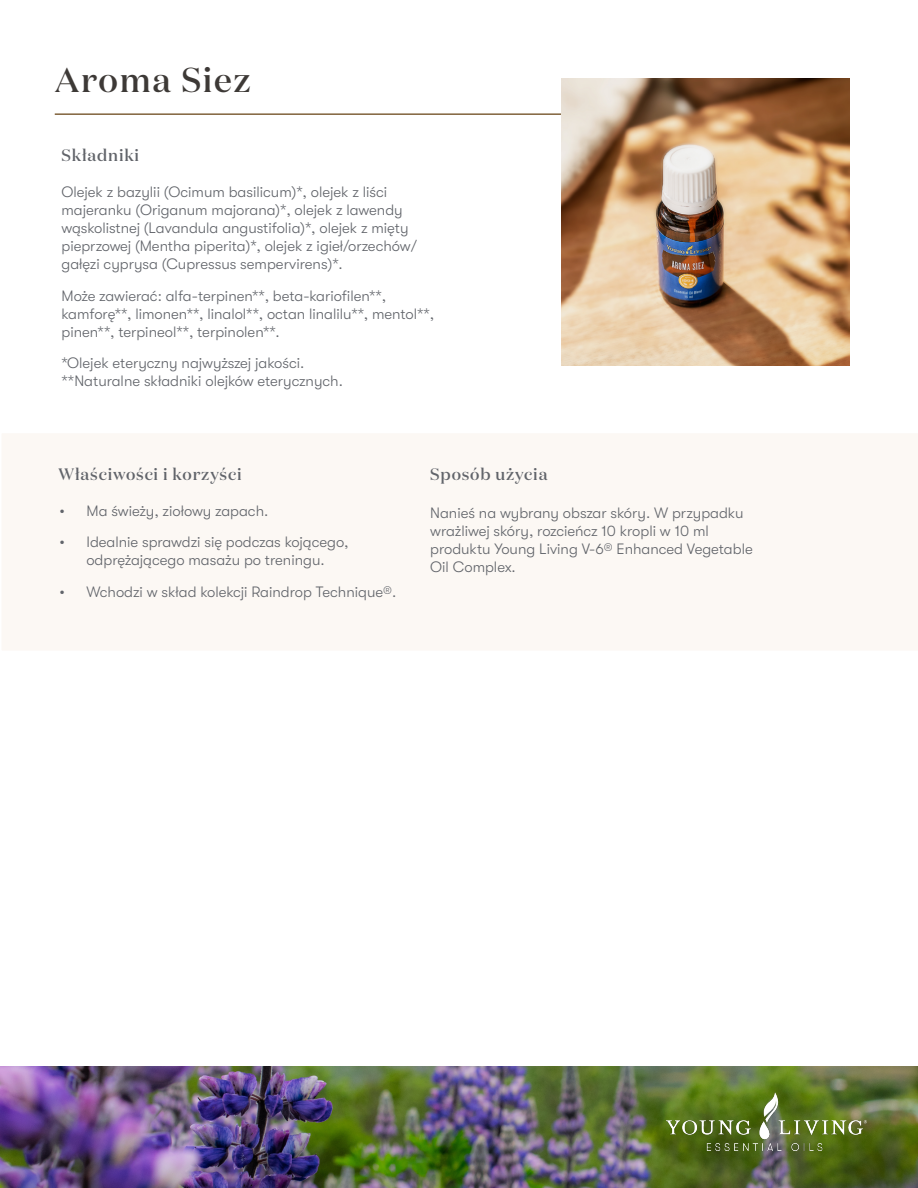
<style>
.page{position:relative;width:918px;height:1188px;background:#fff}
.page>*{position:absolute;margin:0;border:0;box-sizing:border-box;transform-origin:0 0}
.t1{font:500 34.5px "Domaine Display";letter-spacing:.05em;color:#3d3936}
.t2{font:500 16.5px "Domaine Display";letter-spacing:.05em;color:#61646a}
.t3{font:300 15px/18px "GT Walsheim Pro";color:#61646a}
</style>
<div class="page">
<div style="left:2px;top:434px;width:916px;height:216px;background:#fcf8f4"></div>
<hr style="left:55px;top:113px;width:544px;height:2px;background:#80623b">
<img style="left:562px;top:78px;width:287px;height:288px">
<img style="left:0;top:1066px;width:918px;height:122px">
<img style="left:666px;top:1092px;width:201px;height:58px">
<h1 class="t1" style="left:55px;top:58px;width:198px">Aroma Siez</h1>
<p class="t2" style="left:62px;top:145px;width:79px">Składniki</p>
<p class="t3" style="left:62px;top:183px;width:357px">Olejek z bazylii (Ocimum basilicum)*, olejek z liści majeranku (Origanum majorana)*, olejek z lawendy wąskolistnej (Lavandula angustifolia)*, olejek z mięty pieprzowej (Mentha piperita)*, olejek z igieł/orzechów/ gałęzi cyprysa (Cupressus sempervirens)*.</p>
<p class="t3" style="left:62px;top:287px;width:374px">Może zawierać: alfa-terpinen**, beta-kariofilen**, kamforę**, limonen**, linalol**, octan linalilu**, mentol**, pinen**, terpineol**, terpinolen**.</p>
<p class="t3" style="left:62px;top:354px;width:283px">*Olejek eteryczny najwyższej jakości. **Naturalne składniki olejków eterycznych.</p>
<p class="t2" style="left:59px;top:464px;width:185px">Właściwości i korzyści</p>
<p class="t3" style="left:60px;top:502px;width:210px">• Ma świeży, ziołowy zapach.</p>
<p class="t3" style="left:60px;top:533px;width:290px;text-align:center">• Idealnie sprawdzi się podczas kojącego, odprężającego masażu po treningu.</p>
<p class="t3" style="left:60px;top:583px;width:338px">• Wchodzi w skład kolekcji Raindrop Technique®.</p>
<p class="t2" style="left:430px;top:464px;width:119px">Sposób użycia</p>
<p class="t3" style="left:430px;top:504px;width:324px">Nanieś na wybrany obszar skóry. W przypadku wrażliwej skóry, rozcieńcz 10 kropli w 10 ml produktu Young Living V-6® Enhanced Vegetable Oil Complex.</p>
</div>
